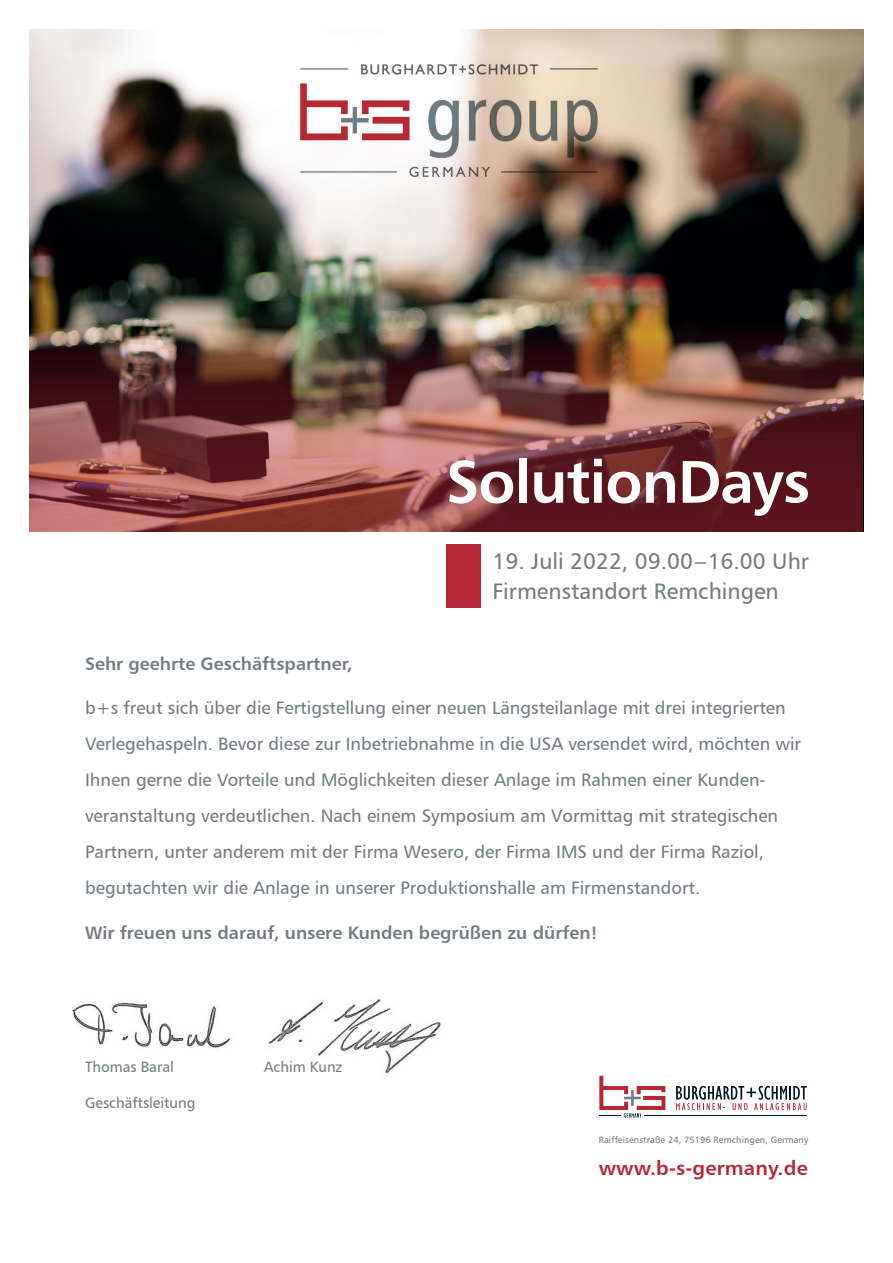
<style>
.page{position:relative;width:893px;height:1263px;background:#fff}
.page>*{position:absolute;margin:0;border:0;box-sizing:border-box;transform-origin:0 0}
.t1{font:60px "Humanist 777 BT Bold B";letter-spacing:-.015em;color:#fff}
.t2{font:22.5px/30px "Humanist 777 BT Roman B";color:#717d83}
.t3{font:20.1px "Humanist 777 BT Bold B";letter-spacing:.01em;color:#b72837}
.t4{font:18px/36px "Humanist 777 BT Roman B";color:#717d83}
.t5{font:18px "Humanist 777 BT Bold B";color:#717d83}
.t6{font:15px "Humanist 777 BT Roman B";color:#717d83}
.t7{font:9.15px "Humanist 777 BT Roman B";letter-spacing:.01em;color:#717d83}
</style>
<div class="page">
<img style="left:72px;top:1002px;width:159px;height:46px">
<img style="left:268px;top:999px;width:173px;height:75px">
<img style="left:30px;top:30px;width:833px;height:289px">
<img style="left:30px;top:319px;width:833px;height:212px">
<img style="left:289px;top:35px;width:319px;height:165px">
<div style="left:446px;top:544px;width:34px;height:64px;background:#b72837"></div>
<svg style="left:676px;top:1086px;width:131px;height:24px"></svg>
<hr style="left:644px;top:1115px;width:163px;height:1px;background:#011622">
<svg style="left:599px;top:1076px;width:66px;height:42px"></svg>
<h1 class="t1" style="left:446px;top:457px;width:366px">SolutionDays</h1>
<p class="t2" style="left:493px;top:548px;width:318px">19. Juli 2022, 09.00–16.00 Uhr<br>Firmenstandort Remchingen</p>
<p class="t5" style="left:85px;top:656px;width:269px">Sehr geehrte Geschäftspartner,</p>
<p class="t4" style="left:85px;top:691px;width:718px">b+s freut sich über die Fertigstellung einer neuen Längsteilanlage mit drei integrierten Verlegehaspeln. Bevor diese zur Inbetriebnahme in die USA versendet wird, möchten wir Ihnen gerne die Vorteile und Möglichkeiten dieser Anlage im Rahmen einer Kunden&shy;veranstaltung verdeutlichen. Nach einem Symposium am Vormittag mit strategischen Partnern, unter anderem mit der Firma Wesero, der Firma IMS und der Firma Raziol, begutachten wir die Anlage in unserer Produktionshalle am Firmenstandort.</p>
<p class="t5" style="left:85px;top:925px;width:514px">Wir freuen uns darauf, unsere Kunden begrüßen zu dürfen!</p>
<p class="t6" style="left:85px;top:1061px;width:90px">Thomas Baral</p>
<p class="t6" style="left:264px;top:1061px;width:80px">Achim Kunz</p>
<p class="t6" style="left:85px;top:1097px;width:112px">Geschäftsleitung</p>
<p class="t7" style="left:599px;top:1136px;width:211px">Raiffeisenstraße 24, 75196 Remchingen, Germany</p>
<p class="t3" style="left:599px;top:1160px;width:211px">www.b-s-germany.de</p>
</div>
